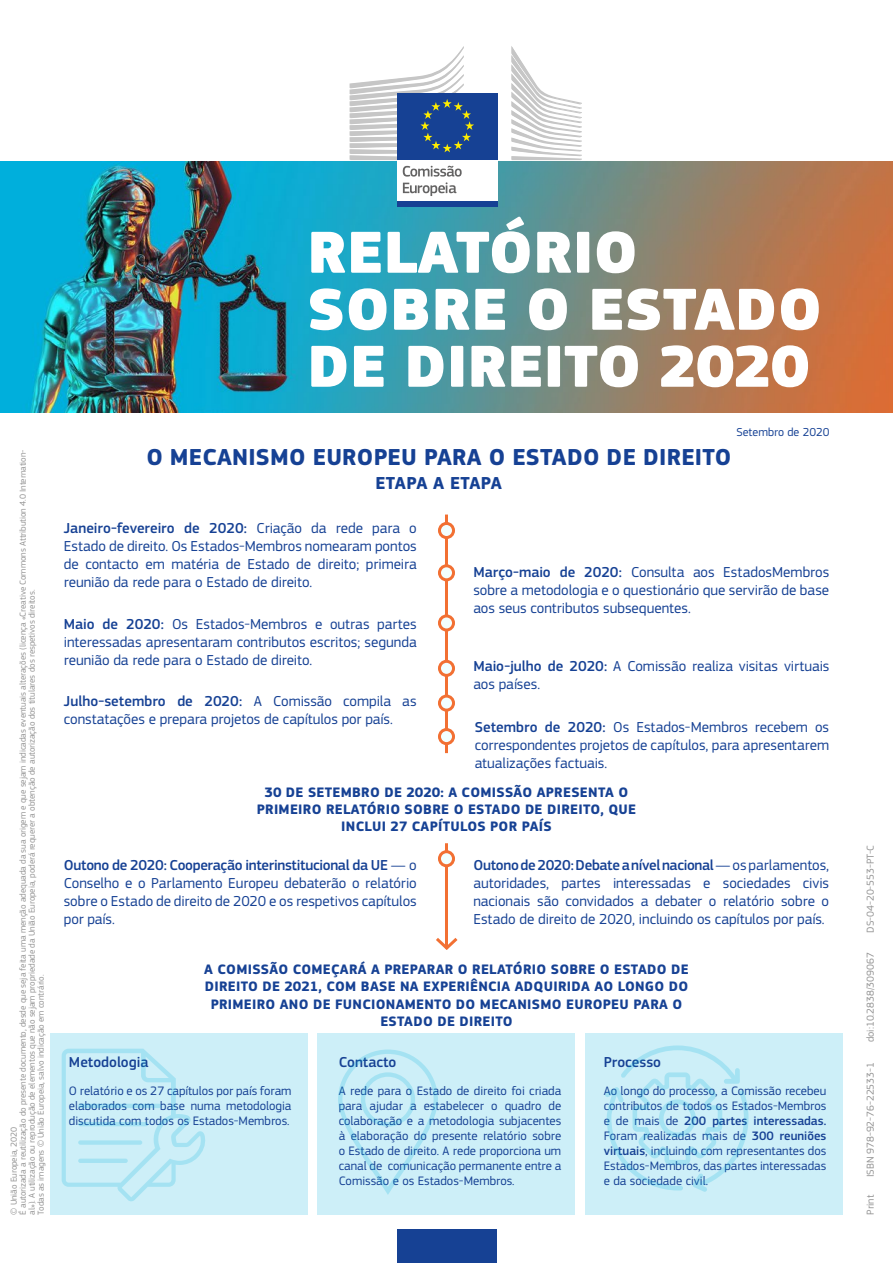
<style>
.page{position:relative;width:893px;height:1263px;background:#fff}
.page>*{position:absolute;margin:0;border:0;box-sizing:border-box;transform-origin:0 0}
.Title__1{font:900 61.5px/57px "EC Square Sans Pro";color:#fff}
.Title__1-2{font:700 24px "EC Square Sans Pro";letter-spacing:.01em;color:#164194}
.Title__1-3{font:700 18px "EC Square Sans Pro";letter-spacing:.005em;color:#164194}
.t1{font:15px/18px "EC Square Sans Pro";color:#164194;text-align:justify}
.t2{font:500 15px "EC Square Sans Pro";color:#164194}
.Body_text{font:700 14.25px/17.1px "EC Square Sans Pro";letter-spacing:.02em;color:#164194;text-align:center}
.t3{font:12.75px/15px "EC Square Sans Pro";color:#164194;text-align:justify}
.Date{font:12px "EC Square Sans Pro";color:#164194}
.t4{font:10.5px "EC Square Sans Pro";color:#949494}
.t5{font:9px/9px "EC Square Sans Pro";letter-spacing:-.01em;color:#949494}
.s1{font-weight:500}
</style>
<div class="page">
<hr style="left:445px;top:514px;width:3px;height:239px;background:#f27033">
<hr style="left:445px;top:843px;width:3px;height:104px;background:#f27033">
<div style="left:439px;top:523px;width:14px;height:14px;background:#f2ffff;border-radius:50%"></div>
<div style="left:438px;top:522px;width:17px;height:17px;border:3px solid #f27033;border-radius:50%"></div>
<div style="left:439px;top:616px;width:14px;height:14px;background:#f2ffff;border-radius:50%"></div>
<div style="left:438px;top:614px;width:17px;height:17px;border:3px solid #f27033;border-radius:50%"></div>
<div style="left:439px;top:566px;width:14px;height:14px;background:#f2ffff;border-radius:50%"></div>
<div style="left:438px;top:564px;width:17px;height:17px;border:3px solid #f27033;border-radius:50%"></div>
<svg style="left:439px;top:696px;width:14px;height:14px"></svg>
<div style="left:438px;top:694px;width:17px;height:18px;border:3px solid #f27033;border-radius:50%"></div>
<div style="left:439px;top:729px;width:14px;height:15px;background:#f2ffff;border-radius:50%"></div>
<div style="left:438px;top:728px;width:17px;height:17px;border:3px solid #f27033;border-radius:50%"></div>
<div style="left:439px;top:852px;width:14px;height:14px;background:#f2ffff;border-radius:50%"></div>
<div style="left:438px;top:850px;width:17px;height:17px;border:3px solid #f27033;border-radius:50%"></div>
<div style="left:439px;top:661px;width:14px;height:14px;background:#f2ffff;border-radius:50%"></div>
<div style="left:438px;top:660px;width:17px;height:17px;border:3px solid #f27033;border-radius:50%"></div>
<svg style="left:436px;top:938px;width:22px;height:12px"></svg>
<div style="left:318px;top:1033px;width:257px;height:181px;background:#cdeff8"></div>
<div style="left:585px;top:1033px;width:258px;height:181px;background:#cdeff8"></div>
<div style="left:50px;top:1033px;width:258px;height:181px;background:#cdeff8"></div>
<svg style="left:338px;top:1049px;width:100px;height:146px"></svg>
<svg style="left:605px;top:1045px;width:143px;height:147px"></svg>
<svg style="left:62px;top:1049px;width:143px;height:152px"></svg>
<img style="left:0;top:162px;width:893px;height:250px">
<div style="left:397px;top:1229px;width:100px;height:34px;background:#164194"></div>
<div style="left:397px;top:158px;width:100px;height:44px;background:#fff"></div>
<div style="left:397px;top:93px;width:100px;height:67px;background:#164194"></div>
<svg style="left:350px;top:46px;width:124px;height:114px"></svg>
<div style="left:397px;top:201px;width:100px;height:6px;background:#164194"></div>
<svg style="left:511px;top:46px;width:71px;height:114px"></svg>
<svg style="left:403px;top:166px;width:59px;height:30px"></svg>
<p class="t5" style="left:18px;top:1215px;width:767px;rotate:-90deg">É autorizada a reutilização do presente documento, desde que seja feita uma menção adequada da sua origem e que sejam indicadas eventuais alterações (licença «Creative Commons Attribution 4.0 Internation&shy;al»). A utilização ou reprodução de elementos que não sejam propriedade da União Europeia, poderá requerer a obtenção de autorização dos titulares dos respetivos direitos.</p>
<p class="t5" style="left:36px;top:1215px;width:242px;rotate:-90deg">Todas as imagens © União Europeia, salvo indicação em contrário.</p>
<p class="t5" style="left:9px;top:1215px;width:89px;rotate:-90deg">© União Europeia, 2020</p>
<p class="Title__1" style="left:307px;top:226px;width:516px">RELATÓRIO<br>SOBRE O ESTADO<br>DE DIREITO 2020</p>
<p class="Date" style="left:736px;top:425px;width:94px">Setembro de 2020</p>
<p class="Title__1-2" style="left:146px;top:442px;width:586px">O MECANISMO EUROPEU PARA O ESTADO DE DIREITO</p>
<p class="Title__1-3" style="left:376px;top:473px;width:128px">ETAPA A ETAPA</p>
<p class="t1" style="left:64px;top:519px;width:354px"><span class="s1">Janeiro-fevereiro de 2020:</span> Criação da rede para o Estado de direito. Os Estados-Membros nomearam pontos de contacto em matéria de Estado de direito; primeira reunião da rede para o Estado de direito.</p>
<p class="t1" style="left:64px;top:615px;width:354px"><span class="s1">Maio de 2020:</span> Os Estados-Membros e outras partes interessadas apresentaram contributos escritos; segunda reunião da rede para o Estado de direito.</p>
<p class="t1" style="left:64px;top:692px;width:354px"><span class="s1">Julho-setembro de 2020:</span> A Comissão compila as constatações e prepara projetos de capítulos por país.</p>
<p class="t1" style="left:473px;top:563px;width:357px"><span class="s1">Março-maio de 2020:</span> Consulta aos EstadosMembros sobre a metodologia e o questionário que servirão de base aos seus contributos subsequentes.</p>
<p class="t1" style="left:473px;top:657px;width:357px"><span class="s1">Maio-julho de 2020:</span> A Comissão realiza visitas virtuais aos países.</p>
<p class="t1" style="left:475px;top:718px;width:356px"><span class="s1">Setembro de 2020:</span> Os Estados-Membros recebem os correspondentes projetos de capítulos, para apresentarem atualizações factuais.</p>
<p class="Body_text" style="left:257px;top:784px;width:381px">30 DE SETEMBRO DE 2020: A COMISSÃO APRESENTA O<br>PRIMEIRO RELATÓRIO SOBRE O ESTADO DE DIREITO, QUE<br>INCLUI 27 CAPÍTULOS POR PAÍS</p>
<p class="t1" style="left:64px;top:856px;width:354px"><span class="s1">Outono de 2020: Cooperação interinstitucional da UE</span> — o Conselho e o Parlamento Europeu debaterão o relatório sobre o Estado de direito de 2020 e os respetivos capítulos por país.</p>
<p class="t1" style="left:473px;top:856px;width:357px"><span class="s1">Outono de 2020: Debate a nível nacional</span> — os parlamentos, autoridades, partes interessadas e sociedades civis nacionais são convidados a debater o relatório sobre o Estado de direito de 2020, incluindo os capítulos por país.</p>
<p class="Body_text" style="left:204px;top:961px;width:486px">A COMISSÃO COMEÇARÁ A PREPARAR O RELATÓRIO SOBRE O ESTADO DE DIREITO DE 2021, COM BASE NA EXPERIÊNCIA ADQUIRIDA AO LONGO DO PRIMEIRO ANO DE FUNCIONAMENTO DO MECANISMO EUROPEU PARA O ESTADO DE DIREITO</p>
<p class="t2" style="left:339px;top:1053px;width:59px">Contacto</p>
<p class="t3" style="left:339px;top:1083px;width:224px">A rede para o Estado de direito foi criada para ajudar a estabelecer o quadro de colaboração e a metodologia subjacentes à elaboração do presente relatório sobre o Estado de direito. A rede proporciona um canal de comunicação permanente entre a Comissão e os Estados-Membros.</p>
<p class="t2" style="left:69px;top:1053px;width:81px">Metodologia</p>
<p class="t3" style="left:69px;top:1083px;width:224px">O relatório e os 27 capítulos por país foram elaborados com base numa metodologia discutida com todos os Estados-Membros.</p>
<p class="t2" style="left:604px;top:1053px;width:59px">Processo</p>
<p class="t3" style="left:604px;top:1083px;width:224px">Ao longo do processo, a Comissão recebeu contributos de todos os Estados-Membros e de mais de <span class="s1">200 partes interessadas.<br></span>Foram realizadas mais de <span class="s1">300 reuniões virtuais</span>, incluindo com representantes dos Estados-Membros, das partes interessadas e da sociedade civil.</p>
<p class="t4" style="left:864px;top:933px;width:89px;rotate:-90deg">DS-04-20-553-PT-C</p>
<p class="t4" style="left:864px;top:1042px;width:91px;rotate:-90deg">doi:10.2838/309067</p>
<p class="t4" style="left:864px;top:1177px;width:116px;rotate:-90deg">ISBN 978-92-76-22533-1</p>
<p class="t4" style="left:864px;top:1215px;width:21px;rotate:-90deg">Print</p>
</div>
